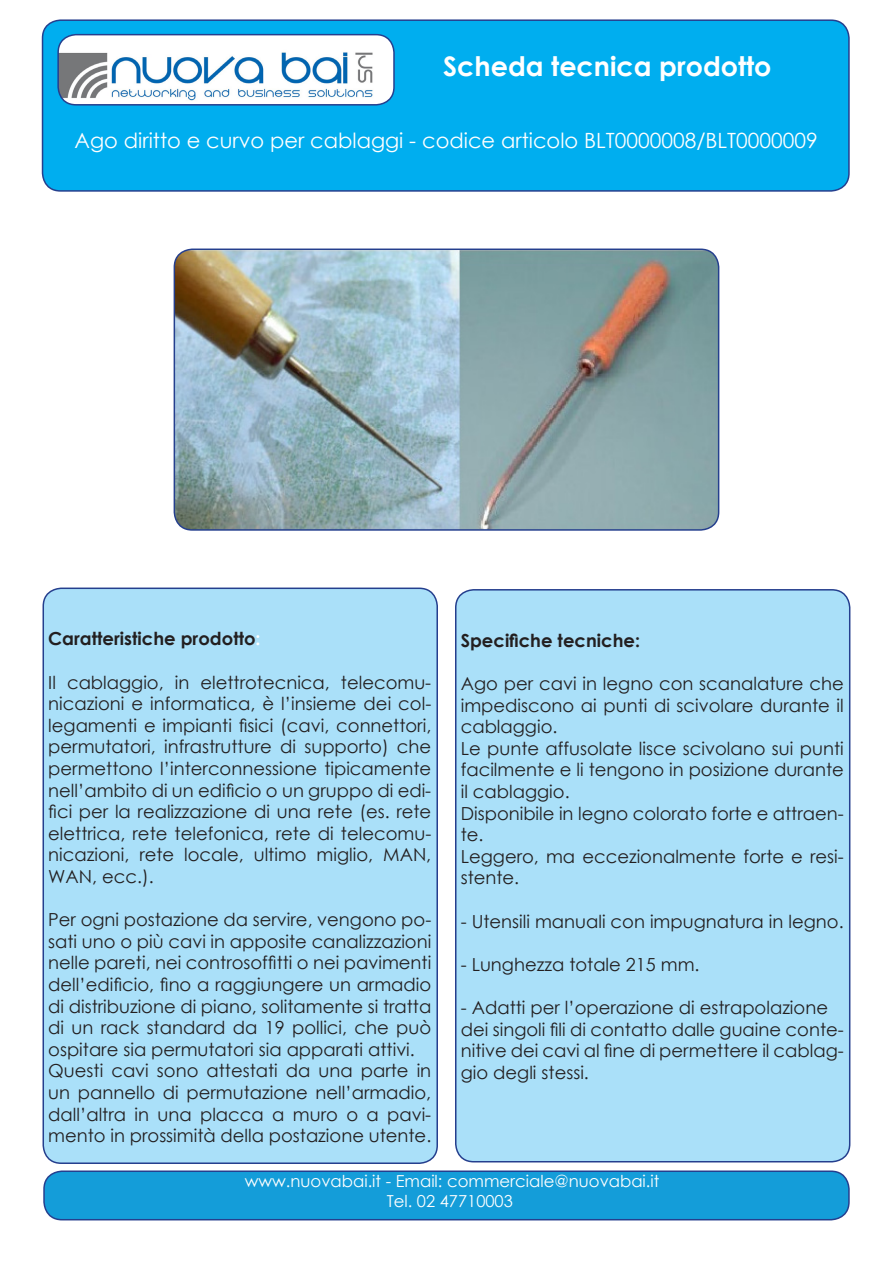
<style>
.page{position:relative;width:893px;height:1263px;background:#fff}
.page>*{position:absolute;margin:0;border:0;box-sizing:border-box;transform-origin:0 0}
.t1{font:700 27px "Century Gothic";color:#fff}
.t2{font:21px "Century Gothic";color:#fff}
.t3{font:18px/21.6px "Century Gothic";color:#231f20;text-align:justify}
.t4{font:700 18px "Century Gothic";color:#231f20}
.t5{font:16.5px/19.8px "Century Gothic";color:#fff;text-align:center}
.s1{color:#fff}
</style>
<div class="page">
<div style="left:43px;top:20px;width:806px;height:171px;background:#00aeef;border-radius:18px"></div>
<div style="left:42px;top:19px;width:808px;height:173px;border:2px solid #253f8e;border-radius:18px"></div>
<div style="left:43px;top:588px;width:394px;height:575px;background:#aae0f9;border-radius:18px"></div>
<div style="left:43px;top:587px;width:395px;height:577px;border:2px solid #253f8e;border-radius:18px"></div>
<img style="left:174px;top:249px;width:545px;height:281px">
<div style="left:174px;top:249px;width:545px;height:282px;border:2px solid #253f8e;border-radius:18px"></div>
<div style="left:456px;top:590px;width:394px;height:572px;background:#aae0f9;border-radius:18px"></div>
<div style="left:455px;top:589px;width:395px;height:573px;border:2px solid #253f8e;border-radius:18px"></div>
<div style="left:44px;top:1171px;width:805px;height:49px;background:#149dd9;border-radius:18px"></div>
<div style="left:43px;top:1170px;width:807px;height:50px;border:2px solid #253f8e;border-radius:18px"></div>
<img style="left:58px;top:35px;width:334px;height:68px">
<div style="left:57px;top:34px;width:338px;height:72px;border:2px solid #253f8e;border-radius:18px"></div>
<p class="t1" style="left:443px;top:46px;width:330px">Scheda tecnica prodotto</p>
<p class="t2" style="left:75px;top:125px;width:745px">Ago diritto e curvo per cablaggi - codice articolo BLT0000008/BLT0000009</p>
<p class="t4" style="left:48px;top:625px;width:214px">Caratteristiche prodotto<span class="s1">:</span></p>
<p class="t3" style="left:48px;top:671px;width:385px">Il cablaggio, in elettrotecnica, telecomu&shy;nicazioni e informatica, è l’insieme dei col&shy;legamenti e impianti fisici (cavi, connettori, permutatori, infrastrutture di supporto) che permettono l’interconnessione tipicamente nell’ambito di un edificio o un gruppo di edi&shy;fici per la realizzazione di una rete (es. rete elettrica, rete telefonica, rete di telecomu&shy;nicazioni, rete locale, ultimo miglio, MAN, WAN, ecc.).</p>
<p class="t3" style="left:48px;top:908px;width:385px">Per ogni postazione da servire, vengono po&shy;sati uno o più cavi in apposite canalizzazioni nelle pareti, nei controsoffitti o nei pavimenti dell’edificio, fino a raggiungere un armadio di distribuzione di piano, solitamente si tratta di un rack standard da 19 pollici, che può ospitare sia permutatori sia apparati attivi.</p>
<p class="t3" style="left:48px;top:1060px;width:385px">Questi cavi sono attestati da una parte in un pannello di permutazione nell’armadio, dall’altra in una placca a muro o a pavi&shy;mento in prossimità della postazione utente.</p>
<p class="t4" style="left:461px;top:627px;width:181px">Specifiche tecniche:</p>
<p class="t3" style="left:461px;top:672px;width:385px">Ago per cavi in legno con scanalature che impediscono ai punti di scivolare durante il cablaggio.</p>
<p class="t3" style="left:461px;top:737px;width:385px">Le punte affusolate lisce scivolano sui punti facilmente e li tengono in posizione durante il cablaggio.</p>
<p class="t3" style="left:461px;top:802px;width:385px">Disponibile in legno colorato forte e attraen&shy;te.</p>
<p class="t3" style="left:461px;top:845px;width:385px">Leggero, ma eccezionalmente forte e resi&shy;stente.</p>
<p class="t3" style="left:461px;top:910px;width:384px">- Utensili manuali con impugnatura in legno.</p>
<p class="t3" style="left:461px;top:953px;width:240px">- Lunghezza totale 215 mm.</p>
<p class="t3" style="left:461px;top:996px;width:369px">- Adatti per l’operazione di estrapolazione</p>
<p class="t3" style="left:461px;top:1018px;width:385px">dei singoli fili di contatto dalle guaine conte&shy;nitive dei cavi al fine di permettere il cablag&shy;gio degli stessi.</p>
<p class="t5" style="left:245px;top:1171px;width:416px">www.nuovabai.it - Email: commerciale@nuovabai.it<br>Tel. 02 47710003</p>
</div>
